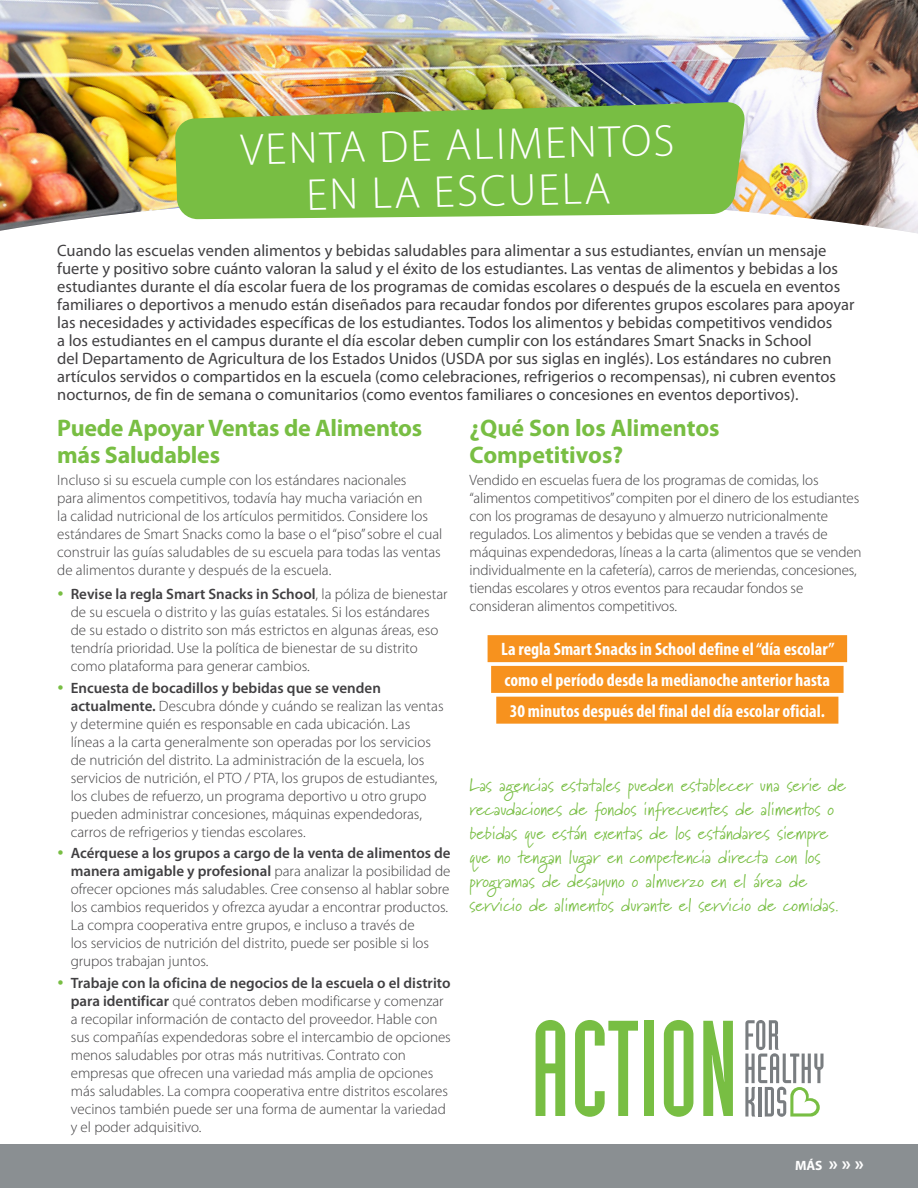
<style>
.page{position:relative;width:918px;height:1188px;background:#fff}
.page>*{position:absolute;margin:0;border:0;box-sizing:border-box;transform-origin:0 0}
.t1{font:300 45px/46.5px "Myriad Pro";color:#fff;text-align:center}
.Header1{font:700 24px/27px "Myriad Pro";letter-spacing:-.01em;color:#78be43}
.Quote-Rev{font:18px/24px "Marydale";color:#78be43}
.Call_Out{font:700 condensed 18px "Myriad Pro";color:#fff}
.Intro_Para{font:16.5px/18px "Myriad Pro";color:#414042}
.Body_Copy{font:300 15px/18px "Myriad Pro";color:#414042}
.t2{font:700 13.5px "Myriad Pro";color:#fff}
.s1{color:#78be43}
.s2{font-weight:600}
.s3{font-size:19.5px}
</style>
<div class="page">
<div style="left:0;top:1145px;width:918px;height:43px;background:#8a8f92"></div>
<img style="left:0;top:0;width:918px;height:233px">
<svg style="left:175px;top:102px;width:571px;height:117px;background:#81bd4a"></svg>
<svg style="left:536px;top:1020px;width:29px;height:96px"></svg>
<svg style="left:575px;top:1020px;width:63px;height:97px"></svg>
<div style="left:644px;top:1021px;width:10px;height:95px;background:#78be43"></div>
<svg style="left:664px;top:1020px;width:29px;height:97px"></svg>
<svg style="left:703px;top:1021px;width:30px;height:95px"></svg>
<svg style="left:745px;top:1020px;width:79px;height:97px"></svg>
<div style="left:488px;top:635px;width:359px;height:27px;background:#f7921e"></div>
<div style="left:491px;top:666px;width:353px;height:27px;background:#f7921e"></div>
<div style="left:496px;top:697px;width:342px;height:27px;background:#f7921e"></div>
<p class="t1" style="left:240px;top:126px;width:436px;rotate:-1deg">VENTA DE ALIMENTOS<br>EN LA ESCUELA</p>
<p class="Intro_Para" style="left:57px;top:242px;width:799px">Cuando las escuelas venden alimentos y bebidas saludables para alimentar a sus estudiantes, envían un mensaje fuerte y positivo sobre cuánto valoran la salud y el éxito de los estudiantes. Las ventas de alimentos y bebidas a los estudiantes durante el día escolar fuera de los programas de comidas escolares o después de la escuela en eventos familiares o deportivos a menudo están diseñados para recaudar fondos por diferentes grupos escolares para apoyar las necesidades y actividades específicas de los estudiantes. Todos los alimentos y bebidas competitivos vendidos<br>a los estudiantes en el campus durante el día escolar deben cumplir con los estándares Smart Snacks in School<br>del Departamento de Agricultura de los Estados Unidos (USDA por sus siglas en inglés). Los estándares no cubren artículos servidos o compartidos en la escuela (como celebraciones, refrigerios o recompensas), ni cubren eventos nocturnos, de fin de semana o comunitarios (como eventos familiares o concesiones en eventos deportivos).</p>
<p class="Header1" style="left:57px;top:414px;width:366px">Puede Apoyar Ventas de Alimentos más Saludables</p>
<p class="Body_Copy" style="left:57px;top:471px;width:387px">Incluso si su escuela cumple con los estándares nacionales<br>para alimentos competitivos, todavía hay mucha variación en<br>la calidad nutricional de los artículos permitidos. Considere los estándares de Smart Snacks como la base o el “piso” sobre el cual construir las guías saludables de su escuela para todas las ventas de alimentos durante y después de la escuela.</p>
<p class="Body_Copy" style="left:71px;top:586px;width:378px;text-indent:-14px"><span class="s1">•</span> <span class="s2">Revise la regla Smart Snacks in School</span>, la póliza de bienestar de su escuela o distrito y las guías estatales. Si los estándares de su estado o distrito son más estrictos en algunas áreas, eso tendría prioridad. Use la política de bienestar de su distrito como plataforma para generar cambios.</p>
<p class="Body_Copy" style="left:71px;top:679px;width:374px;text-indent:-14px"><span class="s1">•</span> <span class="s2">Encuesta de bocadillos y bebidas que se venden actualmente.</span> Descubra dónde y cuándo se realizan las ventas y determine quién es responsable en cada ubicación. Las líneas a la carta generalmente son operadas por los servicios de nutrición del distrito. La administración de la escuela, los servicios de nutrición, el PTO / PTA, los grupos de estudiantes, los clubes de refuerzo, un programa deportivo u otro grupo pueden administrar concesiones, máquinas expendedoras, carros de refrigerios y tiendas escolares.</p>
<p class="Body_Copy" style="left:71px;top:845px;width:381px;text-indent:-14px"><span class="s1">•</span> <span class="s2">Acérquese a los grupos a cargo de la venta de alimentos de manera amigable y profesional</span> para analizar la posibilidad de ofrecer opciones más saludables. Cree consenso al hablar sobre los cambios requeridos y ofrezca ayudar a encontrar productos.<br>La compra cooperativa entre grupos, e incluso a través de<br>los servicios de nutrición del distrito, puede ser posible si los grupos trabajan juntos.</p>
<p class="Body_Copy" style="left:71px;top:974px;width:382px;text-indent:-14px"><span class="s1">•</span> <span class="s2">Trabaje con la oficina de negocios de la escuela o el distrito para identificar</span> qué contratos deben modificarse y comenzar a recopilar información de contacto del proveedor. Hable con sus compañías expendedoras sobre el intercambio de opciones menos saludables por otras más nutritivas. Contrato con empresas que ofrecen una variedad más amplia de opciones más saludables. La compra cooperativa entre distritos escolares vecinos también puede ser una forma de aumentar la variedad y el poder adquisitivo.</p>
<p class="t2" style="left:795px;top:1156px;width:70px">MÁS <span class="s3">» » »</span></p>
<p class="Header1" style="left:470px;top:414px;width:252px">¿Qué Son los Alimentos<br>Competitivos?</p>
<p class="Body_Copy" style="left:470px;top:471px;width:394px">Vendido en escuelas fuera de los programas de comidas, los “alimentos competitivos” compiten por el dinero de los estudiantes con los programas de desayuno y almuerzo nutricionalmente regulados. Los alimentos y bebidas que se venden a través de máquinas expendedoras, líneas a la carta (alimentos que se venden individualmente en la cafetería), carros de meriendas, concesiones, tiendas escolares y otros eventos para recaudar fondos se consideran alimentos competitivos.</p>
<p class="Call_Out" style="left:501px;top:638px;width:335px">La regla Smart Snacks in School define el “día escolar”</p>
<p class="Call_Out" style="left:505px;top:669px;width:327px">como el período desde la medianoche anterior hasta</p>
<p class="Call_Out" style="left:510px;top:700px;width:317px">30 minutos después del final del día escolar oficial.</p>
<p class="Quote-Rev" style="left:470px;top:773px;width:378px">Las agencias estatales pueden establecer una serie de recaudaciones de fondos infrecuentes de alimentos o bebidas que están exentas de los estándares siempre que no tengan lugar en competencia directa con los programas de desayuno o almuerzo en el área de servicio de alimentos durante el servicio de comidas.</p>
</div>
